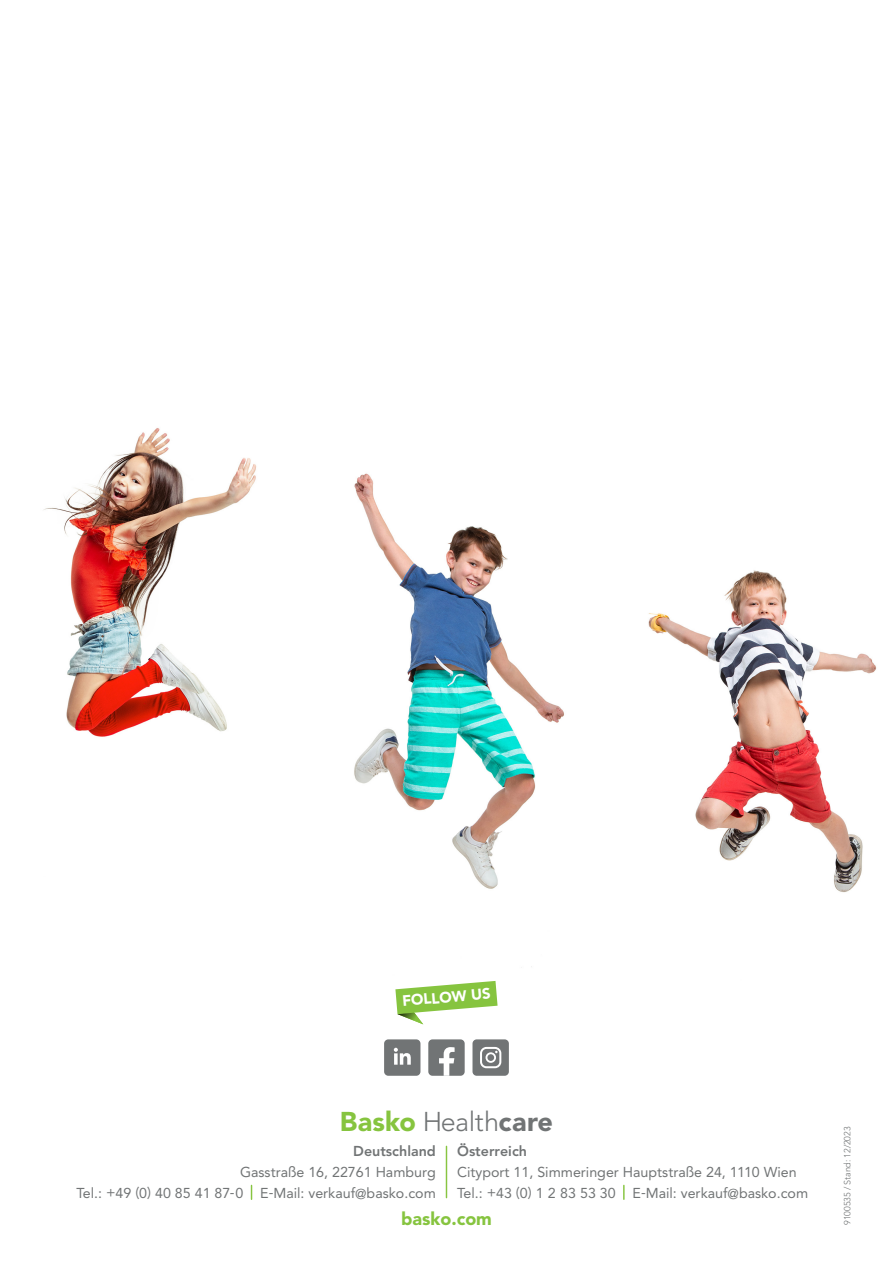
<style>
.page{position:relative;width:893px;height:1263px;background:#fff}
.page>*{position:absolute;margin:0;border:0;box-sizing:border-box;transform-origin:0 0}
.t1{font:300 27px "Avenir LT Std";letter-spacing:-.025em;color:#717475}
.t2{font:900 18px "Avenir LT Std";color:#86c43f}
.t3{font:900 15px "Avenir LT Std";color:#fff}
.t4{font:14.25px/21px "Avenir LT Std";color:#717475}
.t5{font:300 9px "Avenir LT Std";letter-spacing:-.01em;color:#717475}
.s1{font-weight:900;color:#86c43f}
.s2{font-weight:900}
.s3{font-weight:800}
</style>
<div class="page">
<img style="left:43px;top:428px;width:214px;height:309px">
<img style="left:354px;top:473px;width:523px;height:494px">
<svg style="left:623px;top:1185px;width:2px;height:14px"></svg>
<svg style="left:251px;top:1185px;width:1px;height:14px"></svg>
<hr style="left:446px;top:1146px;width:1px;height:51px;background:#86c43f">
<div style="left:384px;top:1039px;width:36px;height:37px;background:#717475;border-radius:4px"></div>
<svg style="left:394px;top:1048px;width:17px;height:17px"></svg>
<div style="left:428px;top:1039px;width:37px;height:37px;background:#717475;border-radius:4px"></div>
<svg style="left:439px;top:1047px;width:16px;height:29px"></svg>
<div style="left:472px;top:1039px;width:37px;height:37px;background:#717475;border-radius:4px"></div>
<svg style="left:480px;top:1047px;width:21px;height:21px"></svg>
<svg style="left:395px;top:981px;width:103px;height:43px"></svg>
<p class="t3" style="left:401px;top:992px;width:90px;rotate:-5deg">FOLLOW US</p>
<p class="t1" style="left:340px;top:1106px;width:215px"><span class="s1">Basko</span> Health<span class="s2">care</span></p>
<p class="t4" style="left:77px;top:1140px;width:361px;text-align:right"><span class="s3">Deutschland<br></span>Gasstraße 16, 22761 Hamburg<br>Tel.: +49 (0) 40 85 41 87-0 E-Mail: verkauf@basko.com</p>
<p class="t4" style="left:457px;top:1140px;width:353px"><span class="s3">Österreich<br></span>Cityport 11, Simmeringer Hauptstraße 24, 1110 Wien<br>Tel.: +43 (0) 1 2 83 53 30 E-Mail: verkauf@basko.com</p>
<p class="t2" style="left:401px;top:1207px;width:92px">basko.com</p>
<p class="t5" style="left:842px;top:1225px;width:99px;rotate:-90deg">9100535 / Stand: 12/2023</p>
</div>
